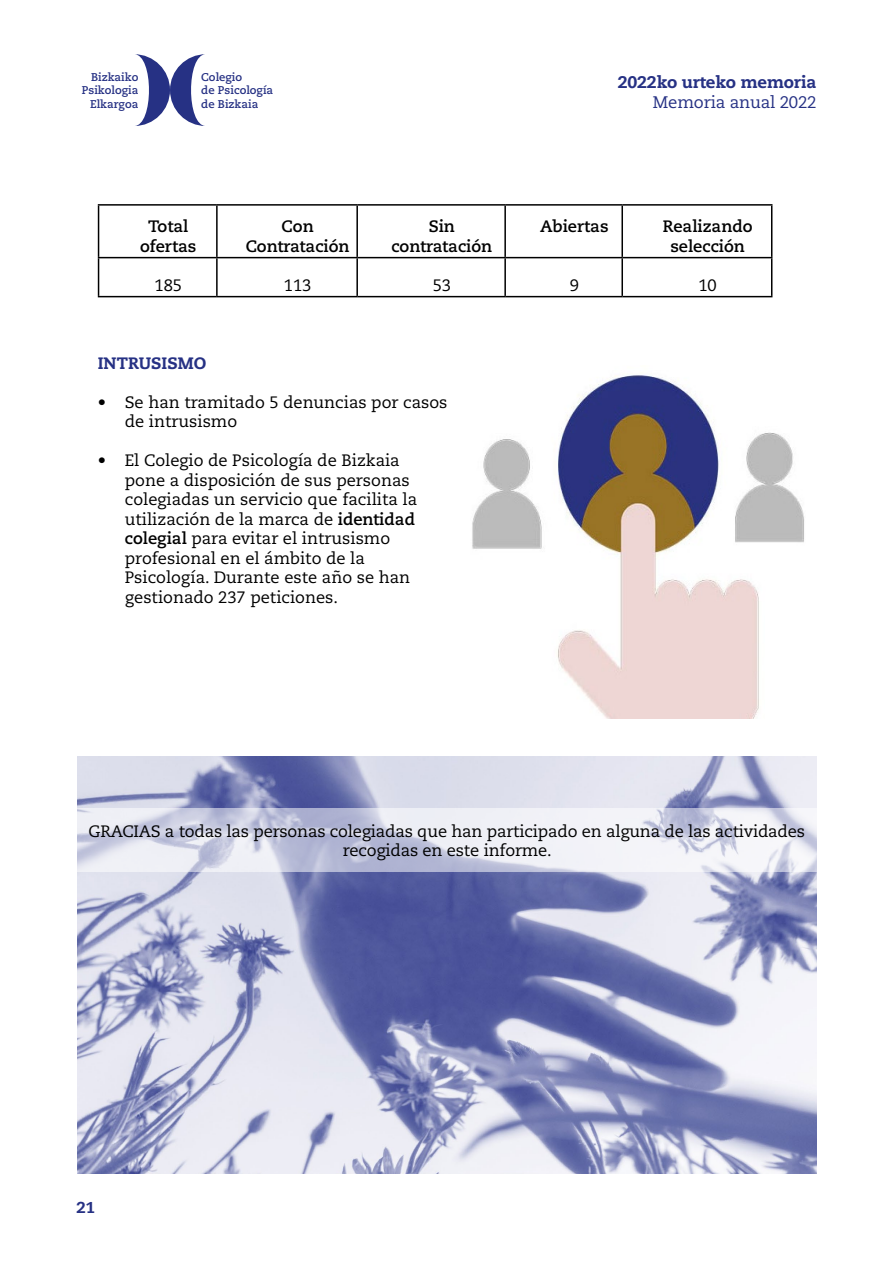
<style>
.page{position:relative;width:893px;height:1263px;background:#fff}
.page>*{position:absolute;margin:0;border:0;box-sizing:border-box;transform-origin:0 0}
.t1{font:800 16.8px "Caecilia LT Pro 85";letter-spacing:-.01em;color:#263184}
.t2{font:16.8px "Caecilia LT Pro 55 Roman";letter-spacing:-.01em;color:#263184}
.t3{font:16.5px/19.5px "Caecilia LT Pro 55 Roman";color:#000}
.t4{font:700 16.5px/19.5px "Caecilia LT Pro 75";color:#000;text-align:center}
.t5{font:800 16.5px "Caecilia LT Pro 85";color:#263184}
.t6{font:800 15.75px "Caecilia LT Pro 85";color:#263184}
.t7{font:700 11.25px/13.5px "Caecilia LT Pro 75";color:#263184;text-align:right}
.s1{font-family:"Caecilia LT Pro 75";font-weight:700}
</style>
<div class="page">
<svg style="left:135px;top:54px;width:70px;height:72px"></svg>
<hr style="left:98px;top:204px;width:119px;height:2px;background:#000">
<hr style="left:98px;top:206px;width:1px;height:51px;background:#000">
<hr style="left:217px;top:204px;width:140px;height:2px;background:#000">
<hr style="left:216px;top:206px;width:2px;height:51px;background:#000">
<hr style="left:357px;top:204px;width:148px;height:2px;background:#000">
<hr style="left:356px;top:206px;width:2px;height:51px;background:#000">
<hr style="left:505px;top:204px;width:117px;height:2px;background:#000">
<hr style="left:504px;top:206px;width:2px;height:51px;background:#000">
<hr style="left:622px;top:204px;width:150px;height:2px;background:#000">
<hr style="left:621px;top:206px;width:2px;height:51px;background:#000">
<hr style="left:771px;top:206px;width:1px;height:51px;background:#000">
<hr style="left:98px;top:257px;width:119px;height:1px;background:#000">
<hr style="left:98px;top:258px;width:1px;height:38px;background:#000">
<hr style="left:217px;top:257px;width:140px;height:1px;background:#000">
<hr style="left:216px;top:258px;width:2px;height:38px;background:#000">
<hr style="left:357px;top:257px;width:148px;height:1px;background:#000">
<hr style="left:356px;top:258px;width:2px;height:38px;background:#000">
<hr style="left:505px;top:257px;width:117px;height:1px;background:#000">
<hr style="left:504px;top:258px;width:2px;height:38px;background:#000">
<hr style="left:622px;top:257px;width:150px;height:1px;background:#000">
<hr style="left:621px;top:258px;width:2px;height:38px;background:#000">
<hr style="left:771px;top:258px;width:1px;height:38px;background:#000">
<hr style="left:98px;top:296px;width:119px;height:1px;background:#000">
<hr style="left:217px;top:296px;width:140px;height:1px;background:#000">
<hr style="left:357px;top:296px;width:148px;height:1px;background:#000">
<hr style="left:505px;top:296px;width:117px;height:1px;background:#000">
<hr style="left:622px;top:296px;width:150px;height:1px;background:#000">
<img style="left:77px;top:757px;width:739px;height:417px">
<svg style="left:77px;top:808px;width:740px;height:64px;fill:#edeef4"></svg>
<img style="left:472px;top:375px;width:332px;height:344px">
<p class="t7" style="left:82px;top:70px;width:58px">Bizkaiko<br>Psikologia<br>Elkargoa</p>
<p class="t7" style="left:201px;top:70px;width:73px;text-align:left">Colegio<br>de Psicología de Bizkaia</p>
<p class="t1" style="left:618px;top:71px;width:200px">2022ko urteko memoria</p>
<p class="t2" style="left:653px;top:91px;width:165px">Memoria anual 2022</p>
<p class="t4" style="left:140px;top:216px;width:58px">Total ofertas</p>
<p class="t4" style="left:246px;top:216px;width:105px">Con<br>Contratación</p>
<p class="t4" style="left:391px;top:216px;width:102px">Sin contratación</p>
<p class="t4" style="left:540px;top:216px;width:70px">Abiertas</p>
<p class="t4" style="left:663px;top:216px;width:91px">Realizando selección</p>
<p class="t3" style="left:155px;top:275px;width:29px">185</p>
<p class="t3" style="left:284px;top:275px;width:29px">113</p>
<p class="t3" style="left:433px;top:275px;width:20px">53</p>
<p class="t3" style="left:570px;top:275px;width:11px">9</p>
<p class="t3" style="left:698px;top:275px;width:20px">10</p>
<p class="t5" style="left:98px;top:351px;width:110px">INTRUSISMO</p>
<p class="t3" style="left:125px;top:392px;width:324px;text-indent:-27px">• Se han tramitado 5 denuncias por casos de intrusismo</p>
<p class="t3" style="left:125px;top:450px;width:294px;text-indent:-27px">• El Colegio de Psicología de Bizkaia pone a disposición de sus personas colegiadas un servicio que facilita la utilización de la marca de <span class="s1">identidad colegial</span> para evitar el intrusismo profesional en el ámbito de la Psicología. Durante este año se han gestionado 237 peticiones.</p>
<p class="t3" style="left:89px;top:821px;width:718px;text-align:center">GRACIAS a todas las personas colegiadas que han participado en alguna de las actividades recogidas en este informe.</p>
<p class="t6" style="left:77px;top:1197px;width:20px">21</p>
</div>
